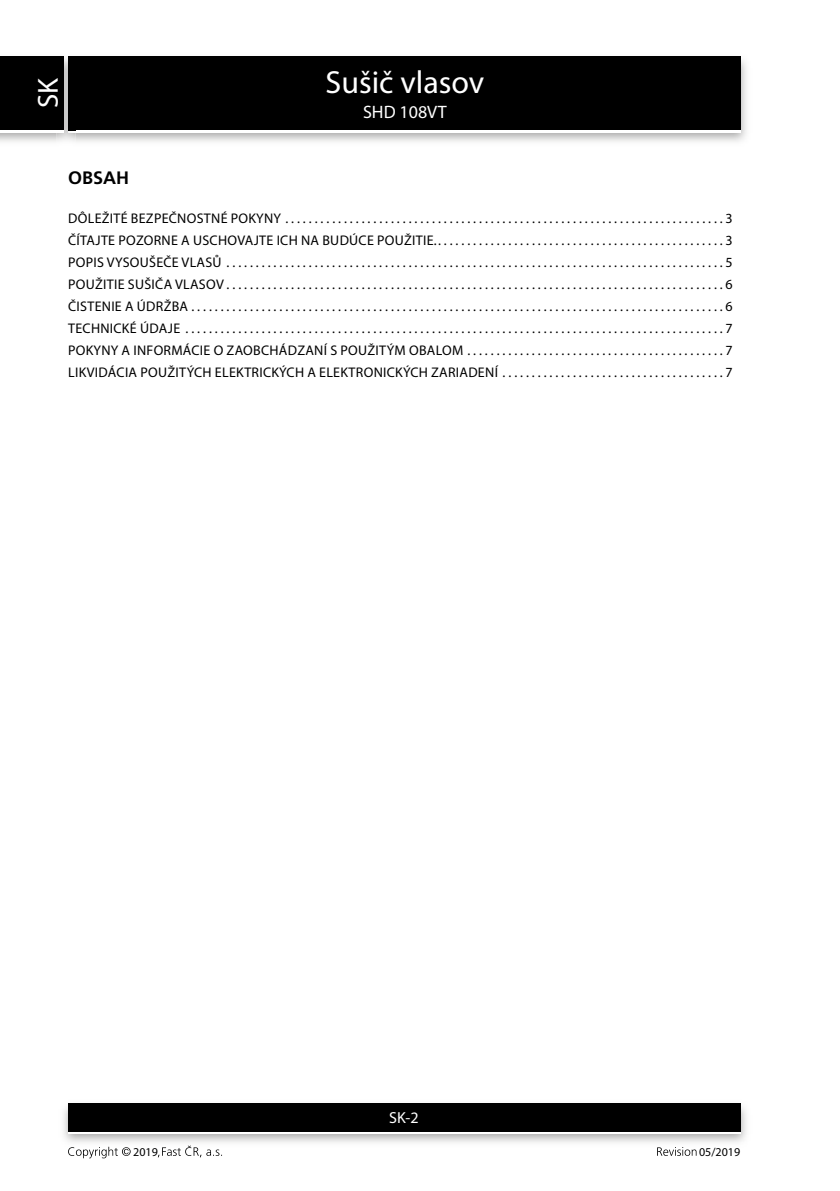
<style>
.page{position:relative;width:840px;height:1191px;background:#fff}
.page>*{position:absolute;margin:0;border:0;box-sizing:border-box;transform-origin:0 0}
.t1{font:32px "Myriad Pro";color:#fff}
.t2{font:29px "Myriad Pro";color:#fff}
.t3{font:18px "Myriad Pro";color:#fff}
.t4{font:700 18px "Frutiger CE";color:#000}
.t5{font:16px "Myriad Pro";color:#fff}
.t6{font:14px "Myriad Pro";letter-spacing:.02em;color:#000}
.t7{font:12px "Myriad Pro";color:#000}
</style>
<div class="page">
<img style="left:0;top:56px;width:747px;height:86px">
<div style="left:68px;top:59px;width:672px;height:74px;background:#fff"></div>
<div style="left:68px;top:57px;width:672px;height:73px;background:#000"></div>
<img style="left:63px;top:1103px;width:684px;height:40px">
<div style="left:68px;top:1106px;width:672px;height:28px;background:linear-gradient(to right,#fff,#fff)"></div>
<div style="left:68px;top:1103px;width:672px;height:28px;background:#000"></div>
<img style="left:57px;top:56px;width:18px;height:86px">
<img style="left:68px;top:130px;width:7px;height:3px">
<svg style="left:68px;top:57px;width:7px;height:2px"></svg>
<img style="left:68px;top:59px;width:7px;height:71px">
<div style="left:0;top:59px;width:64px;height:74px;background:#fff"></div>
<div style="left:0;top:57px;width:64px;height:73px;background:#000"></div>
<svg style="left:68px;top:1146px;width:62px;height:12px"></svg>
<svg style="left:158px;top:1145px;width:64px;height:12px"></svg>
<svg style="left:657px;top:1147px;width:39px;height:8px"></svg>
<h2 class="t2" style="left:30px;top:108px;width:32px;rotate:-90deg">SK</h2>
<h1 class="t1" style="left:325px;top:62px;width:160px">Sušič vlasov</h1>
<p class="t3" style="left:363px;top:101px;width:85px">SHD 108VT</p>
<p class="t4" style="left:68px;top:168px;width:63px">OBSAH</p>
<p class="t6" style="left:68px;top:210px;width:218px">DÔLEŽITÉ BEZPEČNOSTNÉ POKYNY............................................................................</p>
<p class="t6" style="left:725px;top:210px;width:9px">3</p>
<p class="t6" style="left:68px;top:232px;width:372px">ČÍTAJTE POZORNE A USCHOVAJTE ICH NA BUDÚCE POUŽITIE...................................................</p>
<p class="t6" style="left:725px;top:232px;width:9px">3</p>
<p class="t6" style="left:68px;top:254px;width:160px">POPIS VYSOUŠEČE VLASŮ......................................................................................</p>
<p class="t6" style="left:725px;top:254px;width:9px">5</p>
<p class="t6" style="left:68px;top:276px;width:160px">POUŽITIE SUŠIČA VLASOV......................................................................................</p>
<p class="t6" style="left:725px;top:276px;width:9px">6</p>
<p class="t6" style="left:68px;top:298px;width:124px">ČISTENIE A ÚDRŽBA............................................................................................</p>
<p class="t6" style="left:725px;top:298px;width:9px">6</p>
<p class="t6" style="left:68px;top:320px;width:119px">TECHNICKÉ ÚDAJE.............................................................................................</p>
<p class="t6" style="left:725px;top:320px;width:9px">7</p>
<p class="t6" style="left:68px;top:342px;width:400px">POKYNY A INFORMÁCIE O ZAOBCHÁDZANÍ S POUŽITÝM OBALOM.............................................</p>
<p class="t6" style="left:725px;top:342px;width:9px">7</p>
<p class="t6" style="left:68px;top:364px;width:435px">LIKVIDÁCIA POUŽITÝCH ELEKTRICKÝCH A ELEKTRONICKÝCH ZARIADENÍ.......................................</p>
<p class="t6" style="left:725px;top:364px;width:9px">7</p>
<p class="t5" style="left:389px;top:1108px;width:31px">SK-2</p>
<p class="t7" style="left:133px;top:1144px;width:26px">2019</p>
<p class="t7" style="left:698px;top:1144px;width:43px">05/2019</p>
</div>
